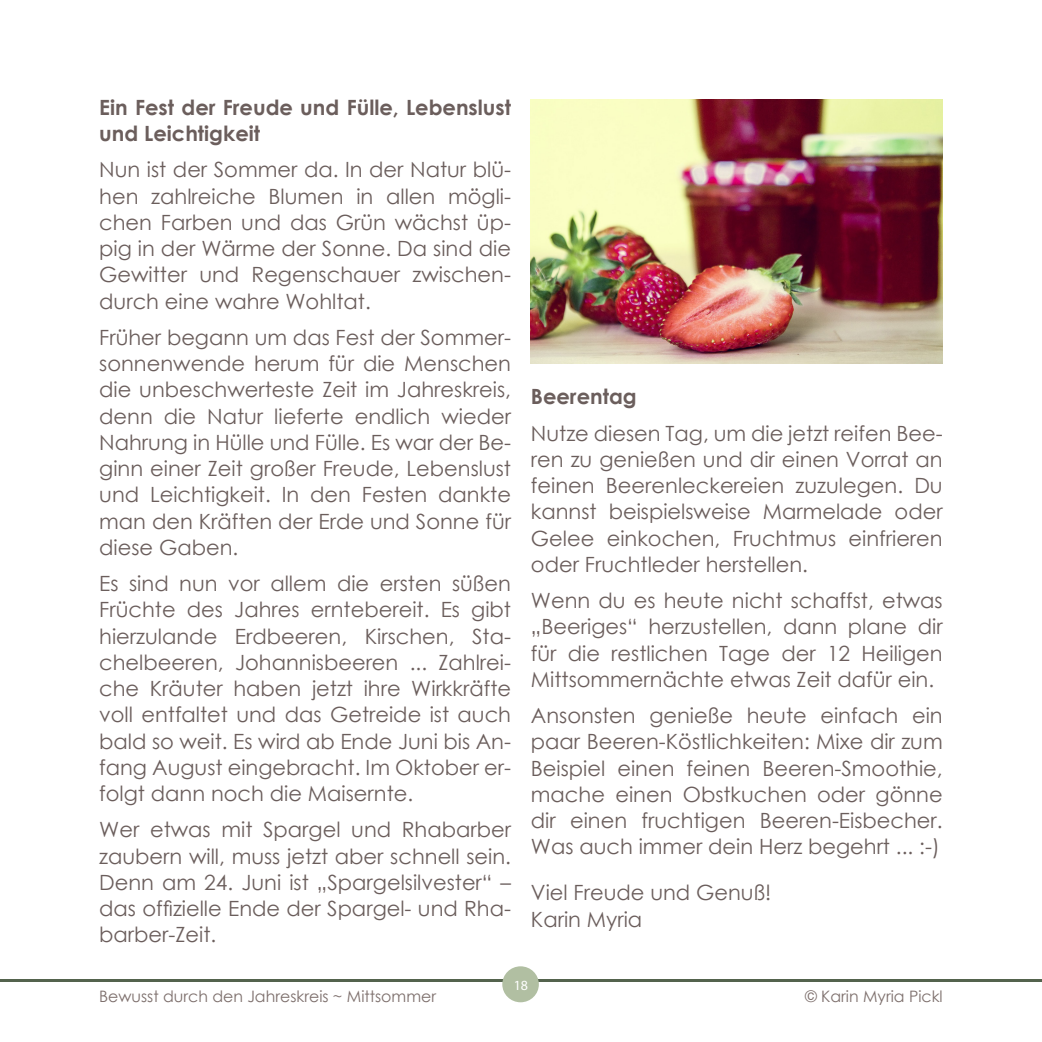
<style>
.page{position:relative;width:1042px;height:1042px;background:#fff}
.page>*{position:absolute;margin:0;border:0;box-sizing:border-box;transform-origin:0 0}
.t1{font:21px/26.2px "Century Gothic";color:#6b5e5c;text-align:justify}
.t2{font:700 21px/26.2px "Century Gothic";color:#6b5e5c}
.t3{font:15.75px "Century Gothic";color:#7d6f6c}
.t4{font:14px "Myriad Pro";color:#fff}
</style>
<div class="page">
<hr style="left:0;top:979px;width:1042px;height:3px;background:#54634d">
<div style="left:502px;top:966px;width:37px;height:36px;background:#b1bfa2;border-radius:50%"></div>
<img style="left:531px;top:99px;width:411px;height:265px">
<p class="t2" style="left:99px;top:93px;width:413px">Ein Fest der Freude und Fülle, Lebenslust und Leichtigkeit</p>
<p class="t1" style="left:99px;top:156px;width:413px">Nun ist der Sommer da. In der Natur blü&shy;hen zahlreiche Blumen in allen mögli&shy;chen Farben und das Grün wächst üp&shy;pig in der Wärme der Sonne. Da sind die Gewitter und Regenschauer zwischen&shy;durch eine wahre Wohltat.</p>
<p class="t1" style="left:99px;top:324px;width:413px">Früher begann um das Fest der Sommer&shy;sonnenwende herum für die Menschen die unbeschwerteste Zeit im Jahreskreis, denn die Natur lieferte endlich wieder Nahrung in Hülle und Fülle. Es war der Be&shy;ginn einer Zeit großer Freude, Lebenslust und Leichtigkeit. In den Festen dankte man den Kräften der Erde und Sonne für diese Gaben.</p>
<p class="t1" style="left:99px;top:570px;width:413px">Es sind nun vor allem die ersten süßen Früchte des Jahres erntebereit. Es gibt hierzulande Erdbeeren, Kirschen, Sta&shy;chelbeeren, Johannisbeeren ... Zahlrei&shy;che Kräuter haben jetzt ihre Wirkkräfte voll entfaltet und das Getreide ist auch bald so weit. Es wird ab Ende Juni bis An&shy;fang August eingebracht. Im Oktober er&shy;folgt dann noch die Maisernte.</p>
<p class="t1" style="left:99px;top:816px;width:413px">Wer etwas mit Spargel und Rhabarber zaubern will, muss jetzt aber schnell sein.<br>Denn am 24. Juni ist „Spargelsilvester“ – das offizielle Ende der Spargel- und Rha&shy;barber-Zeit.</p>
<p class="t2" style="left:531px;top:383px;width:107px">Beerentag</p>
<p class="t1" style="left:531px;top:419px;width:413px">Nutze diesen Tag, um die jetzt reifen Bee&shy;ren zu genießen und dir einen Vorrat an feinen Beerenleckereien zuzulegen. Du kannst beispielsweise Marmelade oder Gelee einkochen, Fruchtmus einfrieren oder Fruchtleder herstellen.</p>
<p class="t1" style="left:531px;top:587px;width:413px">Wenn du es heute nicht schaffst, etwas „Beeriges“ herzustellen, dann plane dir für die restlichen Tage der 12 Heiligen Mittsommernächte etwas Zeit dafür ein.</p>
<p class="t1" style="left:531px;top:702px;width:413px">Ansonsten genieße heute einfach ein paar Beeren-Köstlichkeiten: Mixe dir zum Beispiel einen feinen Beeren-Smoothie, mache einen Obstkuchen oder gönne dir einen fruchtigen Beeren-Eisbecher.<br>Was auch immer dein Herz begehrt ... :-)</p>
<p class="t1" style="left:531px;top:879px;width:242px">Viel Freude und Genuß!</p>
<p class="t1" style="left:531px;top:905px;width:113px">Karin Myria</p>
<p class="t4" style="left:514px;top:976px;width:16px">18</p>
<p class="t3" style="left:99px;top:985px;width:338px">Bewusst durch den Jahreskreis ~ Mittsommer</p>
<p class="t3" style="left:805px;top:985px;width:139px">© Karin Myria Pickl</p>
</div>
